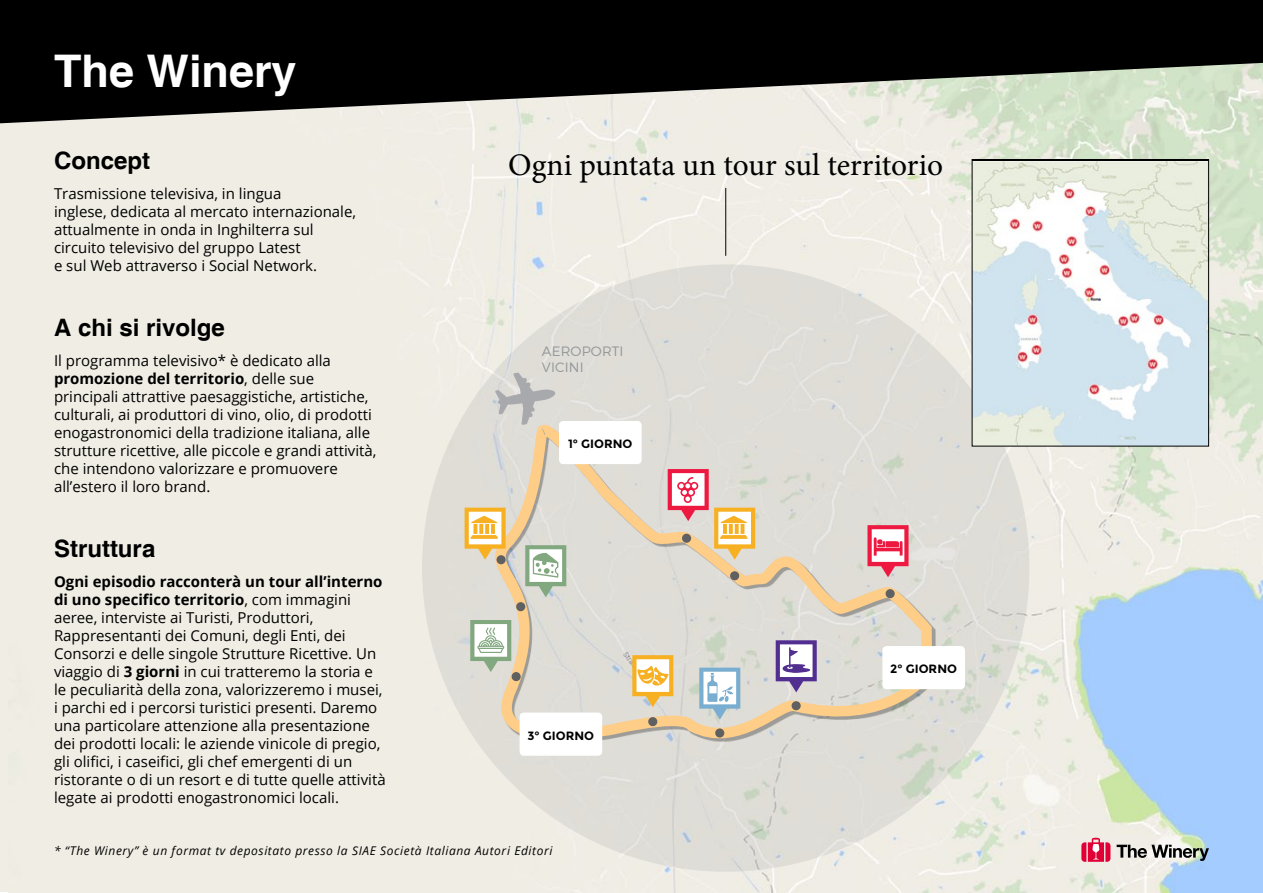
<style>
.page{position:relative;width:1263px;height:893px;background:#fff}
.page>*{position:absolute;margin:0;border:0;box-sizing:border-box;transform-origin:0 0}
.t1{font:700 45px "Helvetica";color:#fff}
.t2{font:31.35px "Minion Pro";color:#000}
.t3{font:700 24px "Helvetica";color:#000}
.t4{font:15px/18px "Open Sans";color:#000}
.t5{font:300 13.5px/16.2px "Montserrat";letter-spacing:.01em;color:#939598}
.t6{font:italic 12px "Open Sans";letter-spacing:.05em;color:#000}
.t7{font:700 12px "Montserrat";color:#000}
.s1{font-weight:700}
</style>
<div class="page">
<img style="left:9px;top:123px;width:1254px;height:769px">
<div style="left:422px;top:264px;width:607px;height:608px;background:#dfddd8;border-radius:50%"></div>
<svg style="left:479px;top:420px;width:464px;height:335px"></svg>
<svg style="left:0;top:0;width:1263px;height:123px;fill:#000"></svg>
<img style="left:974px;top:161px;width:233px;height:283px">
<div style="left:972px;top:159px;width:237px;height:287px;border:1px solid #000"></div>
<div style="left:559px;top:421px;width:83px;height:43px;background:#fff;border-radius:4px"></div>
<hr style="left:725px;top:188px;width:1px;height:68px;background:#000">
<svg style="left:495px;top:373px;width:60px;height:52px"></svg>
<svg style="left:1116px;top:845px;width:93px;height:16px"></svg>
<svg style="left:1081px;top:838px;width:29px;height:24px"></svg>
<div style="left:730px;top:571px;width:9px;height:9px;background:#5f6062;border-radius:50%"></div>
<div style="left:885px;top:589px;width:10px;height:9px;background:#5f6062;border-radius:50%"></div>
<div style="left:715px;top:728px;width:9px;height:9px;background:#5f6062;border-radius:50%"></div>
<div style="left:792px;top:701px;width:9px;height:9px;background:#5f6062;border-radius:50%"></div>
<div style="left:512px;top:672px;width:9px;height:9px;background:#5f6062;border-radius:50%"></div>
<div style="left:648px;top:717px;width:9px;height:9px;background:#5f6062;border-radius:50%"></div>
<div style="left:882px;top:646px;width:83px;height:43px;background:#fff;border-radius:4px"></div>
<div style="left:520px;top:713px;width:82px;height:43px;background:#fff;border-radius:4px"></div>
<div style="left:496px;top:555px;width:10px;height:9px;background:#5f6062;border-radius:50%"></div>
<div style="left:516px;top:602px;width:9px;height:9px;background:#5f6062;border-radius:50%"></div>
<svg style="left:470px;top:620px;width:41px;height:52px"></svg>
<svg style="left:699px;top:668px;width:41px;height:52px"></svg>
<svg style="left:632px;top:655px;width:41px;height:52px"></svg>
<svg style="left:776px;top:640px;width:41px;height:52px"></svg>
<svg style="left:465px;top:508px;width:41px;height:52px"></svg>
<svg style="left:525px;top:545px;width:41px;height:52px"></svg>
<svg style="left:867px;top:525px;width:41px;height:52px"></svg>
<svg style="left:668px;top:469px;width:87px;height:91px"></svg>
<h1 class="t1" style="left:54px;top:43px;width:244px">The Winery</h1>
<h3 class="t3" style="left:54px;top:146px;width:97px">Concept</h3>
<p class="t4" style="left:54px;top:184px;width:304px">Trasmissione televisiva, in lingua<br>inglese, dedicata al mercato internazionale, attualmente in onda in Inghilterra sul circuito televisivo del gruppo Latest<br>e sul Web attraverso i Social Network.</p>
<h3 class="t3" style="left:54px;top:313px;width:172px">A chi si rivolge</h3>
<p class="t4" style="left:54px;top:351px;width:324px">Il programma televisivo* è dedicato alla <span class="s1">promozione del territorio</span>, delle sue principali attrattive paesaggistiche, artistiche, culturali, ai produttori di vino, olio, di prodotti enogastronomici della tradizione italiana, alle strutture ricettive, alle piccole e grandi attività, che intendono valorizzare e promuovere all’estero il loro brand.</p>
<h3 class="t3" style="left:54px;top:534px;width:103px">Struttura</h3>
<p class="t4" style="left:54px;top:572px;width:333px"><span class="s1">Ogni episodio racconterà un tour all’interno di uno specifico territorio</span>, com immagini aeree, interviste ai Turisti, Produttori, Rappresentanti dei Comuni, degli Enti, dei Consorzi e delle singole Strutture Ricettive. Un viaggio di <span class="s1">3 giorni</span> in cui tratteremo la storia e le peculiarità della zona, valorizzeremo i musei, i parchi ed i percorsi turistici presenti. Daremo una particolare attenzione alla presentazione dei prodotti locali: le aziende vinicole di pregio, gli olifici, i caseifici, gli chef emergenti di un ristorante o di un resort e di tutte quelle attività legate ai prodotti enogastronomici locali.</p>
<h2 class="t2" style="left:508px;top:144px;width:436px">Ogni puntata un tour sul territorio</h2>
<p class="t5" style="left:542px;top:343px;width:83px">AEROPORTI<br>VICINI</p>
<p class="t7" style="left:568px;top:437px;width:66px">1° GIORNO</p>
<p class="t7" style="left:527px;top:729px;width:68px">3° GIORNO</p>
<p class="t7" style="left:890px;top:662px;width:68px">2° GIORNO</p>
<p class="t6" style="left:54px;top:842px;width:500px">* “The Winery” è un format tv depositato presso la SIAE Società Italiana Autori Editori</p>
</div>
